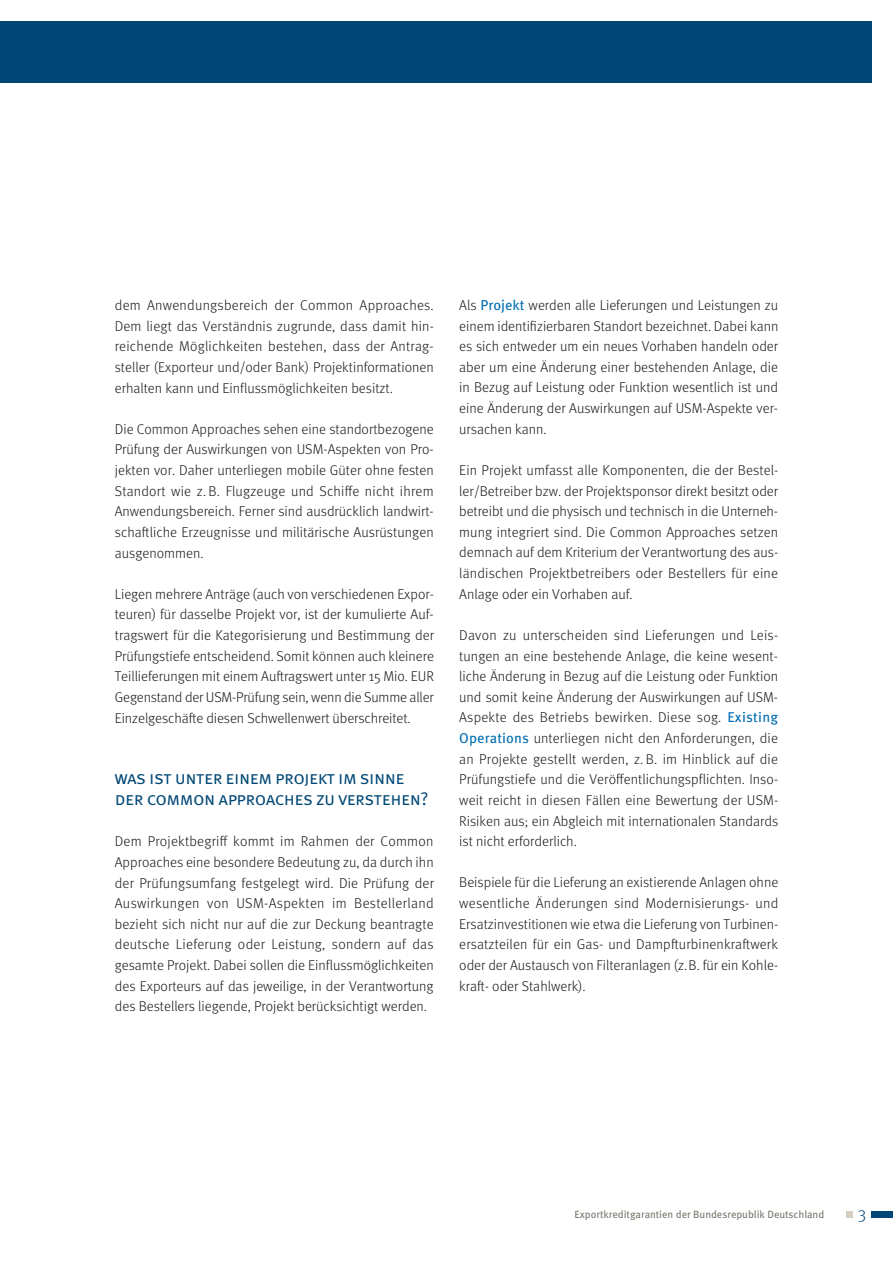
<style>
.page{position:relative;width:893px;height:1263px;background:#fff}
.page>*{position:absolute;margin:0;border:0;box-sizing:border-box;transform-origin:0 0}
.t1{font:18.3px/20.5px "Meta Pro Norm";letter-spacing:-.03em;color:#004775}
.t2{font:300 17.25px "Meta Pro";color:#004775}
.t3{font:300 14.25px/20.5px "Meta Pro";color:#1a1a18;text-align:justify}
.t4{font:10.5px "Meta Pro";letter-spacing:-.005em;color:#7a766d}
.s1{font-weight:400;color:#006db1}
</style>
<div class="page">
<div style="left:872px;top:1211px;width:21px;height:7px;background:#004775"></div>
<div style="left:846px;top:1211px;width:7px;height:7px;background:#d5cfc2"></div>
<div style="left:0;top:21px;width:872px;height:62px;background:#004775"></div>
<p class="t3" style="left:115px;top:294px;width:321px">dem Anwendungsbereich der Common Approaches.<br>Dem liegt das Verständnis zugrunde, dass damit hin&shy;reichende Möglichkeiten bestehen, dass der Antrag&shy;steller (Exporteur und/oder Bank) Projektinformationen erhalten kann und Einflussmöglichkeiten besitzt.</p>
<p class="t3" style="left:115px;top:418px;width:320px">Die Common Approaches sehen eine standortbezogene Prüfung der Auswirkungen von USM-Aspekten von Pro&shy;jekten vor. Daher unterliegen mobile Güter ohne festen Standort wie z. B. Flugzeuge und Schiffe nicht ihrem Anwendungsbereich. Ferner sind ausdrücklich landwirt&shy;schaftliche Erzeugnisse und militärische Ausrüstungen ausgenommen.</p>
<p class="t3" style="left:115px;top:583px;width:321px">Liegen mehrere Anträge (auch von verschiedenen Expor&shy;teuren) für dasselbe Projekt vor, ist der kumulierte Auf&shy;tragswert für die Kategorisierung und Bestimmung der Prüfungstiefe entscheidend. Somit können auch kleinere Teillieferungen mit einem Auftragswert unter 15 Mio. EUR Gegenstand der USM-Prüfung sein, wenn die Summe aller Einzelgeschäfte diesen Schwellenwert überschreitet.</p>
<p class="t1" style="left:115px;top:767px;width:315px">was ist unter einem projekt im sinne der common approaches zu verstehen?</p>
<p class="t3" style="left:115px;top:830px;width:321px">Dem Projektbegriff kommt im Rahmen der Common Approaches eine besondere Bedeutung zu, da durch ihn der Prüfungsumfang festgelegt wird. Die Prüfung der Auswirkungen von USM-Aspekten im Bestellerland bezieht sich nicht nur auf die zur Deckung beantragte deutsche Lieferung oder Leistung, sondern auf das gesamte Projekt. Dabei sollen die Einflussmöglichkeiten des Exporteurs auf das jeweilige, in der Verantwortung des Bestellers liegende, Projekt berücksichtigt werden.</p>
<p class="t3" style="left:459px;top:294px;width:321px">Als <span class="s1">Projekt</span> werden alle Lieferungen und Leistungen zu einem identifizierbaren Standort bezeichnet. Dabei kann es sich entweder um ein neues Vorhaben handeln oder aber um eine Änderung einer bestehenden Anlage, die in Bezug auf Leistung oder Funktion wesentlich ist und eine Änderung der Auswirkungen auf USM-Aspekte ver&shy;ursachen kann.</p>
<p class="t3" style="left:459px;top:459px;width:321px">Ein Projekt umfasst alle Komponenten, die der Bestel&shy;ler/Betreiber bzw. der Projektsponsor direkt besitzt oder betreibt und die physisch und technisch in die Unterneh&shy;mung integriert sind. Die Common Approaches setzen demnach auf dem Kriterium der Verantwortung des aus&shy;ländischen Projektbetreibers oder Bestellers für eine Anlage oder ein Vorhaben auf.</p>
<p class="t3" style="left:459px;top:624px;width:320px;text-align:left">Davon zu unterscheiden sind Lieferungen und Leis&shy;tungen an eine bestehende Anlage, die keine wesent&shy;liche Änderung in Bezug auf die Leistung oder Funktion und somit keine Änderung der Auswirkungen auf USM-- Aspekte des Betriebs bewirken. Diese sog. <span class="s1">Existing Operations</span> unterliegen nicht den Anforderungen, die an Projekte gestellt werden, z. B. im Hinblick auf die Prüfungstiefe und die Veröffentlichungspflichten. Inso&shy;weit reicht in diesen Fällen eine Bewertung der USM-- Risiken aus; ein Abgleich mit internationalen Standards ist nicht erforderlich.</p>
<p class="t3" style="left:459px;top:871px;width:321px">Beispiele für die Lieferung an existierende Anlagen ohne wesentliche Änderungen sind Modernisierungs- und Ersatzinvestitionen wie etwa die Lieferung von Turbinen&shy;ersatzteilen für ein Gas- und Dampfturbinenkraftwerk oder der Austausch von Filteranlagen (z.B. für ein Kohle&shy;kraft- oder Stahlwerk).</p>
<p class="t4" style="left:575px;top:1206px;width:251px">Exportkreditgarantien der Bundesrepublik Deutschland</p>
<p class="t2" style="left:858px;top:1200px;width:10px">3</p>
</div>
